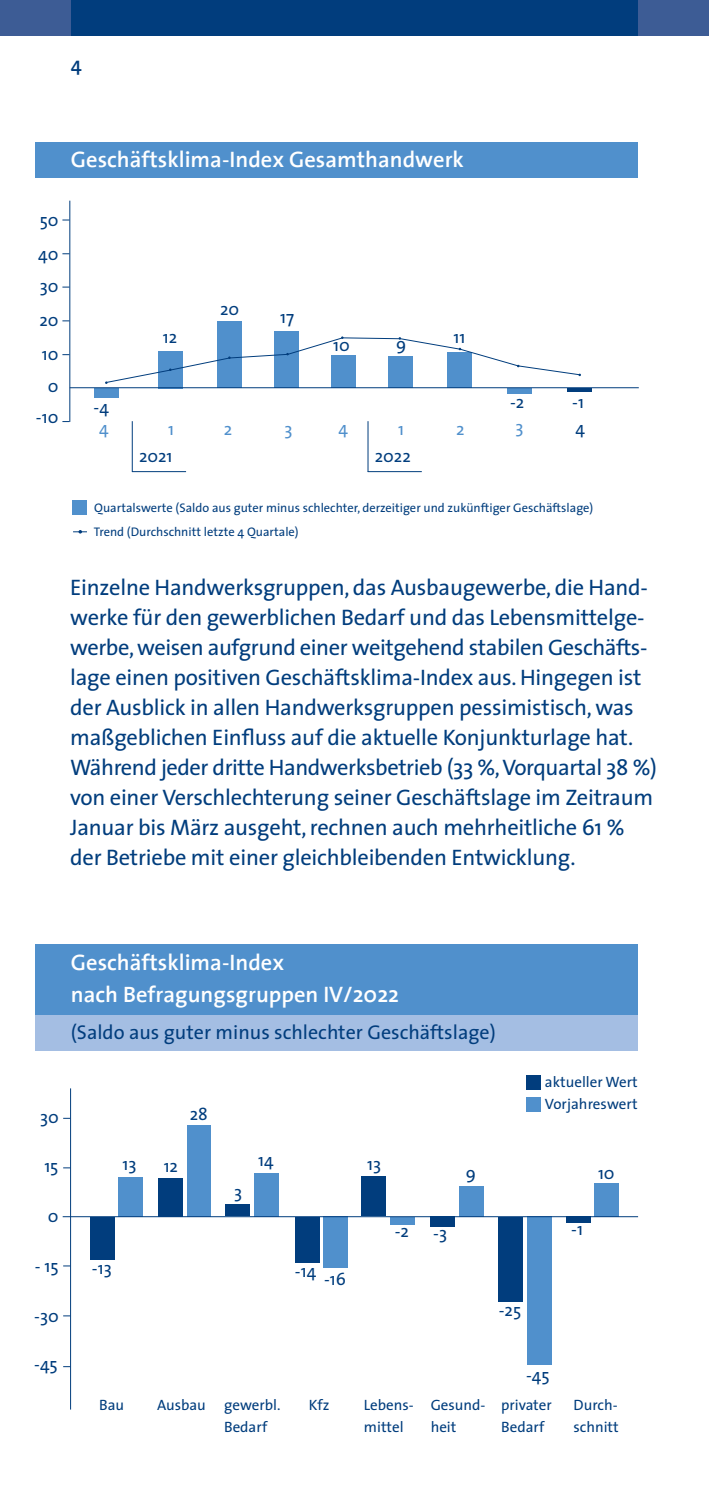
<style>
.page{position:relative;width:709px;height:1489px;background:#fff}
.page>*{position:absolute;margin:0;border:0;box-sizing:border-box;transform-origin:0 0}
.t1{font:22.5px/30px "The Sans";letter-spacing:-.01em;color:#013d7d}
.t2{font:600 22.5px/32px "The Sans";color:#fff}
.t3{font:20px "The Sans";color:#013d7d}
.t4{font:600 20px "The Sans";color:#013d7d}
.t5{font:17.5px/33.5px "The Sans";color:#013d7d;text-align:justify}
.t6{font:17.5px "The Sans";color:#5090cc}
.t7{font:15px/21.2px "The Sans";color:#013d7d}
.t8{font:12.5px "The Sans";color:#013d7d}
</style>
<div class="page">
<div style="left:0;top:0;width:709px;height:35px;background:#013d7d"></div>
<div style="left:0;top:0;width:71px;height:35px;background:#3d5c95"></div>
<div style="left:638px;top:0;width:71px;height:35px;background:#3d5c95"></div>
<div style="left:459px;top:1186px;width:24px;height:30px;background:#5090cc"></div>
<div style="left:35px;top:1015px;width:603px;height:35px;background:#a4bee3"></div>
<div style="left:35px;top:944px;width:603px;height:71px;background:#5090cc"></div>
<div style="left:35px;top:142px;width:603px;height:35px;background:#5090cc"></div>
<hr style="left:69px;top:201px;width:1px;height:221px;background:#013d7d">
<div style="left:72px;top:500px;width:14px;height:14px;background:#5090cc"></div>
<div style="left:158px;top:351px;width:25px;height:37px;background:#5090cc"></div>
<div style="left:217px;top:321px;width:25px;height:67px;background:#5090cc"></div>
<div style="left:274px;top:331px;width:25px;height:57px;background:#5090cc"></div>
<div style="left:331px;top:355px;width:24px;height:33px;background:#5090cc"></div>
<div style="left:94px;top:388px;width:25px;height:10px;background:#5090cc"></div>
<div style="left:507px;top:388px;width:25px;height:5px;background:#5090cc"></div>
<hr style="left:567px;top:388px;width:25px;height:3px;background:#013d7d">
<div style="left:388px;top:356px;width:24px;height:31px;background:#5090cc"></div>
<div style="left:446px;top:352px;width:25px;height:35px;background:#5090cc"></div>
<hr style="left:132px;top:421px;width:1px;height:51px;background:#013d7d">
<hr style="left:367px;top:421px;width:1px;height:51px;background:#013d7d">
<hr style="left:132px;top:471px;width:54px;height:1px;background:#013d7d">
<hr style="left:368px;top:471px;width:54px;height:1px;background:#013d7d">
<hr style="left:70px;top:387px;width:569px;height:1px;background:#013d7d">
<svg style="left:73px;top:530px;width:14px;height:3px"></svg>
<svg style="left:105px;top:336px;width:476px;height:48px"></svg>
<hr style="left:70px;top:1088px;width:1px;height:321px;background:#013d7d">
<div style="left:323px;top:1216px;width:24px;height:51px;background:#5090cc"></div>
<div style="left:254px;top:1173px;width:25px;height:43px;background:#5090cc"></div>
<div style="left:118px;top:1176px;width:25px;height:40px;background:#5090cc"></div>
<div style="left:90px;top:1216px;width:25px;height:43px;background:#013d7d"></div>
<div style="left:295px;top:1216px;width:24px;height:46px;background:#013d7d"></div>
<div style="left:361px;top:1176px;width:25px;height:40px;background:#013d7d"></div>
<div style="left:498px;top:1216px;width:25px;height:85px;background:#013d7d"></div>
<div style="left:187px;top:1125px;width:23px;height:91px;background:#5090cc"></div>
<div style="left:158px;top:1178px;width:25px;height:38px;background:#013d7d"></div>
<div style="left:526px;top:1075px;width:15px;height:14px;background:#013d7d"></div>
<div style="left:526px;top:1096px;width:15px;height:15px;background:#5090cc"></div>
<div style="left:526px;top:1216px;width:25px;height:148px;background:#5090cc"></div>
<svg style="left:390px;top:1217px;width:25px;height:7px"></svg>
<div style="left:566px;top:1216px;width:25px;height:6px;background:#013d7d"></div>
<div style="left:594px;top:1183px;width:25px;height:33px;background:#5090cc"></div>
<div style="left:430px;top:1216px;width:25px;height:10px;background:#013d7d"></div>
<div style="left:225px;top:1204px;width:25px;height:12px;background:#013d7d"></div>
<hr style="left:63px;top:1216px;width:575px;height:1px;background:#013d7d">
<p class="t4" style="left:71px;top:47px;width:12px">4</p>
<p class="t2" style="left:71px;top:143px;width:394px">Geschäftsklima-Index Gesamthandwerk</p>
<p class="t5" style="left:40px;top:202px;width:20px">50</p>
<p class="t5" style="left:38px;top:236px;width:22px">40<br>30<br>20<br>10</p>
<p class="t5" style="left:48px;top:369px;width:12px">0</p>
<p class="t5" style="left:36px;top:400px;width:24px">-10</p>
<p class="t5" style="left:163px;top:319px;width:16px">12</p>
<p class="t5" style="left:220px;top:291px;width:21px">20</p>
<p class="t5" style="left:280px;top:300px;width:15px">17</p>
<p class="t5" style="left:333px;top:328px;width:18px">10</p>
<p class="t5" style="left:396px;top:327px;width:12px">9</p>
<p class="t5" style="left:453px;top:320px;width:13px">11</p>
<p class="t5" style="left:510px;top:384px;width:16px">-2</p>
<p class="t5" style="left:572px;top:384px;width:13px">-1</p>
<p class="t6" style="left:515px;top:412px;width:10px">3</p>
<p class="t5" style="left:94px;top:389px;width:17px">-4</p>
<p class="t6" style="left:99px;top:413px;width:11px">4</p>
<p class="t6" style="left:168px;top:414px;width:7px">1</p>
<p class="t6" style="left:224px;top:414px;width:10px">2</p>
<p class="t6" style="left:284px;top:414px;width:10px">3</p>
<p class="t6" style="left:338px;top:413px;width:11px">4</p>
<p class="t6" style="left:398px;top:414px;width:7px">1</p>
<p class="t6" style="left:456px;top:414px;width:10px">2</p>
<p class="t5" style="left:575px;top:410px;width:11px">4</p>
<p class="t5" style="left:139px;top:439px;width:35px">2021</p>
<p class="t5" style="left:375px;top:439px;width:38px">2022</p>
<p class="t8" style="left:94px;top:497px;width:500px">Quartalswerte (Saldo aus guter minus schlechter, derzeitiger und zukünftiger Geschäftslage)</p>
<p class="t8" style="left:94px;top:521px;width:206px">Trend (Durchschnitt letzte 4 Quartale)</p>
<p class="t1" style="left:70px;top:571px;width:588px">Einzelne Handwerksgruppen, das Ausbaugewerbe, die Hand&shy;werke für den gewerblichen Bedarf und das Lebensmittelge&shy;werbe, weisen aufgrund einer weitgehend stabilen Geschäfts&shy;lage einen positiven Geschäftsklima-Index aus. Hingegen ist der Ausblick in allen Handwerksgruppen pessimistisch, was maßgeblichen Einfluss auf die aktuelle Konjunkturlage hat.<br>Während jeder dritte Handwerksbetrieb (33 %, Vorquartal 38 %) von einer Verschlechterung seiner Geschäftslage im Zeitraum Januar bis März ausgeht, rechnen auch mehrheitliche 61 % der Betriebe mit einer gleichbleibenden Entwicklung.</p>
<p class="t5" style="left:40px;top:1099px;width:20px">30</p>
<p class="t5" style="left:44px;top:1148px;width:16px">15</p>
<p class="t5" style="left:48px;top:1198px;width:12px">0</p>
<p class="t5" style="left:35px;top:1248px;width:25px">- 15</p>
<p class="t5" style="left:34px;top:1298px;width:26px">-30</p>
<p class="t5" style="left:34px;top:1346px;width:25px">-45</p>
<p class="t2" style="left:71px;top:945px;width:330px">Geschäftsklima-Index<br>nach Befragungsgruppen IV/2022</p>
<p class="t3" style="left:71px;top:1015px;width:426px">(Saldo aus guter minus schlechter Geschäftslage)</p>
<p class="t5" style="left:190px;top:1096px;width:20px">28</p>
<p class="t5" style="left:122px;top:1146px;width:15px">13</p>
<p class="t5" style="left:258px;top:1142px;width:17px">14</p>
<p class="t5" style="left:367px;top:1146px;width:15px">13</p>
<p class="t5" style="left:164px;top:1148px;width:16px">12</p>
<p class="t5" style="left:234px;top:1174px;width:10px">3</p>
<p class="t5" style="left:466px;top:1155px;width:12px">9</p>
<p class="t7" style="left:545px;top:1069px;width:94px;line-height:22.5px">aktueller Wert<br>Vorjahreswert</p>
<p class="t5" style="left:598px;top:1155px;width:18px">10</p>
<p class="t5" style="left:92px;top:1250px;width:21px">-13</p>
<p class="t5" style="left:295px;top:1253px;width:23px">-14</p>
<p class="t5" style="left:324px;top:1261px;width:24px">-16</p>
<p class="t5" style="left:395px;top:1213px;width:16px">-2</p>
<p class="t5" style="left:571px;top:1211px;width:13px">-1</p>
<p class="t5" style="left:433px;top:1215px;width:16px">-3</p>
<p class="t5" style="left:499px;top:1292px;width:24px">-25</p>
<p class="t5" style="left:526px;top:1357px;width:25px">-45</p>
<p class="t7" style="left:99px;top:1393px;width:26px">Bau</p>
<p class="t7" style="left:224px;top:1393px;width:58px;text-indent:-67px">Ausbau gewerbl.<br>Bedarf</p>
<p class="t7" style="left:309px;top:1393px;width:22px">Kfz</p>
<p class="t7" style="left:364px;top:1393px;width:51px">Lebens&shy;mittel</p>
<p class="t7" style="left:431px;top:1393px;width:56px">Gesund&shy;heit</p>
<p class="t7" style="left:501px;top:1393px;width:52px">privater<br>Bedarf</p>
<p class="t7" style="left:573px;top:1393px;width:47px">Durch&shy;schnitt</p>
</div>
